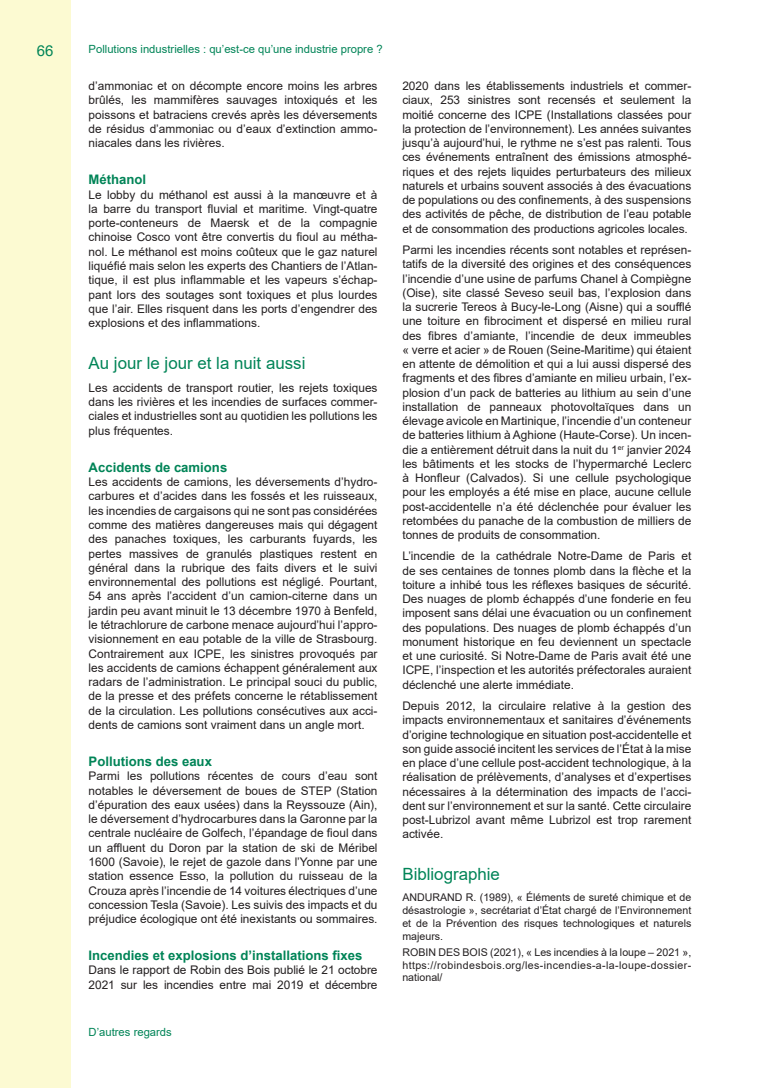
<style>
.page{position:relative;width:780px;height:1088px;background:#fff}
.page>*{position:absolute;margin:0;border:0;box-sizing:border-box;transform-origin:0 0}
.Titre_niveau_1{font:16.88px "Arial";color:#008457}
.t1{font:15px "Arial";color:#008457}
.Titre_niveau_2{font:700 13.12px "Arial";color:#008457}
.Texte_Courant{font:11.88px/14.2px "Arial";color:#231f20;text-align:justify}
.t2{font:11.25px "Arial";color:#008457}
.Bibliographie{font:10.62px/12.8px "Arial";color:#231f20;text-align:justify}
</style>
<div class="page">
<div style="left:0;top:0;width:71px;height:1088px;background:#fcfad2"></div>
<p class="t1" style="left:37px;top:40px;width:18px">66</p>
<p class="t2" style="left:89px;top:42px;width:295px">Pollutions industrielles : qu’est-ce qu’une industrie propre ?</p>
<p class="Texte_Courant" style="left:89px;top:79px;width:290px">d’ammoniac et on décompte encore moins les arbres brûlés, les mammifères sauvages intoxiqués et les poissons et batraciens crevés après les déversements de résidus d’ammoniac ou d’eaux d’extinction ammo&shy;niacales dans les rivières.</p>
<h3 class="Titre_niveau_2" style="left:89px;top:170px;width:59px">Méthanol</h3>
<p class="Texte_Courant" style="left:89px;top:187px;width:290px">Le lobby du méthanol est aussi à la manœuvre et à la barre du transport fluvial et maritime. Vingt-quatre porte-conteneurs de Maersk et de la compagnie chinoise Cosco vont être convertis du fioul au métha&shy;nol. Le méthanol est moins coûteux que le gaz naturel liquéfié mais selon les experts des Chantiers de l’Atlan&shy;tique, il est plus inflammable et les vapeurs s’échap&shy;pant lors des soutages sont toxiques et plus lourdes que l’air. Elles risquent dans les ports d’engendrer des explosions et des inflammations.</p>
<h2 class="Titre_niveau_1" style="left:89px;top:351px;width:218px">Au jour le jour et la nuit aussi</h2>
<p class="Texte_Courant" style="left:89px;top:380px;width:290px">Les accidents de transport routier, les rejets toxiques dans les rivières et les incendies de surfaces commer&shy;ciales et industrielles sont au quotidien les pollutions les plus fréquentes.</p>
<h3 class="Titre_niveau_2" style="left:89px;top:458px;width:140px">Accidents de camions</h3>
<p class="Texte_Courant" style="left:89px;top:475px;width:290px">Les accidents de camions, les déversements d’hydro&shy;carbures et d’acides dans les fossés et les ruisseaux, les incendies de cargaisons qui ne sont pas considérées comme des matières dangereuses mais qui dégagent des panaches toxiques, les carburants fuyards, les pertes massives de granulés plastiques restent en général dans la rubrique des faits divers et le suivi environnemental des pollutions est négligé. Pourtant, 54 ans après l’accident d’un camion-citerne dans un jardin peu avant minuit le 13 décembre 1970 à Benfeld, le tétrachlorure de carbone menace aujourd’hui l’appro&shy;visionnement en eau potable de la ville de Strasbourg.<br>Contrairement aux ICPE, les sinistres provoqués par les accidents de camions échappent généralement aux radars de l’administration. Le principal souci du public, de la presse et des préfets concerne le rétablissement de la circulation. Les pollutions consécutives aux acci&shy;dents de camions sont vraiment dans un angle mort.</p>
<h3 class="Titre_niveau_2" style="left:89px;top:752px;width:125px">Pollutions des eaux</h3>
<p class="Texte_Courant" style="left:89px;top:769px;width:290px">Parmi les pollutions récentes de cours d’eau sont notables le déversement de boues de STEP (Station d’épuration des eaux usées) dans la Reyssouze (Ain), le déversement d’hydrocarbures dans la Garonne par la centrale nucléaire de Golfech, l’épandage de fioul dans un affluent du Doron par la station de ski de Méribel 1600 (Savoie), le rejet de gazole dans l’Yonne par une station essence Esso, la pollution du ruisseau de la Crouza après l’incendie de 14 voitures électriques d’une concession Tesla (Savoie). Les suivis des impacts et du préjudice écologique ont été inexistants ou sommaires.</p>
<h3 class="Titre_niveau_2" style="left:89px;top:946px;width:275px">Incendies et explosions d’installations fixes</h3>
<p class="Texte_Courant" style="left:89px;top:963px;width:290px">Dans le rapport de Robin des Bois publié le 21 octobre<br>2021 sur les incendies entre mai 2019 et décembre</p>
<p class="t2" style="left:89px;top:1024px;width:85px">D’autres regards</p>
<p class="Texte_Courant" style="left:402px;top:79px;width:290px">2020 dans les établissements industriels et commer&shy;ciaux, 253 sinistres sont recensés et seulement la moitié concerne des ICPE (Installations classées pour la protection de l’environnement). Les années suivantes jusqu’à aujourd’hui, le rythme ne s’est pas ralenti. Tous ces événements entraînent des émissions atmosphé&shy;riques et des rejets liquides perturbateurs des milieux naturels et urbains souvent associés à des évacuations de populations ou des confinements, à des suspensions des activités de pêche, de distribution de l’eau potable et de consommation des productions agricoles locales.</p>
<p class="Texte_Courant" style="left:402px;top:243px;width:290px">Parmi les incendies récents sont notables et représen&shy;tatifs de la diversité des origines et des conséquences l’incendie d’une usine de parfums Chanel à Compiègne (Oise), site classé Seveso seuil bas, l’explosion dans la sucrerie Tereos à Bucy-le-Long (Aisne) qui a soufflé une toiture en fibrociment et dispersé en milieu rural des fibres d’amiante, l’incendie de deux immeubles « verre et acier » de Rouen (Seine-Maritime) qui étaient en attente de démolition et qui a lui aussi dispersé des fragments et des fibres d’amiante en milieu urbain, l’ex&shy;plosion d’un pack de batteries au lithium au sein d’une installation de panneaux photovoltaïques dans un élevage avicole en Martinique, l’incendie d’un conteneur de batteries lithium à Aghione (Haute-Corse). Un incen&shy;die a entièrement détruit dans la nuit du 1<sup>er</sup> janvier 2024 les bâtiments et les stocks de l’hypermarché Leclerc à Honfleur (Calvados). Si une cellule psychologique pour les employés a été mise en place, aucune cellule post-accidentelle n’a été déclenchée pour évaluer les retombées du panache de la combustion de milliers de tonnes de produits de consommation.</p>
<p class="Texte_Courant" style="left:402px;top:549px;width:290px">L’incendie de la cathédrale Notre-Dame de Paris et de ses centaines de tonnes plomb dans la flèche et la toiture a inhibé tous les réflexes basiques de sécurité.<br>Des nuages de plomb échappés d’une fonderie en feu imposent sans délai une évacuation ou un confinement des populations. Des nuages de plomb échappés d’un monument historique en feu deviennent un spectacle et une curiosité. Si Notre-Dame de Paris avait été une ICPE, l’inspection et les autorités préfectorales auraient déclenché une alerte immédiate.</p>
<p class="Texte_Courant" style="left:402px;top:699px;width:290px">Depuis 2012, la circulaire relative à la gestion des impacts environnementaux et sanitaires d’événements d’origine technologique en situation post-accidentelle et son guide associé incitent les services de l’État à la mise en place d’une cellule post-accident technologique, à la réalisation de prélèvements, d’analyses et d’expertises nécessaires à la détermination des impacts de l’acci&shy;dent sur l’environnement et sur la santé. Cette circulaire post-Lubrizol avant même Lubrizol est trop rarement activée.</p>
<h2 class="Titre_niveau_1" style="left:402px;top:862px;width:99px">Bibliographie</h2>
<p class="Bibliographie" style="left:402px;top:891px;width:290px">ANDURAND R. (1989), « Éléments de sureté chimique et de désastrologie », secrétariat d’État chargé de l’Environnement et de la Prévention des risques technologiques et naturels majeurs.</p>
<p class="Bibliographie" style="left:402px;top:946px;width:290px">ROBIN DES BOIS (2021), « Les incendies à la loupe – 2021 », https://robindesbois.org/les-incendies-a-la-loupe-dossier&shy;national/</p>
</div>
